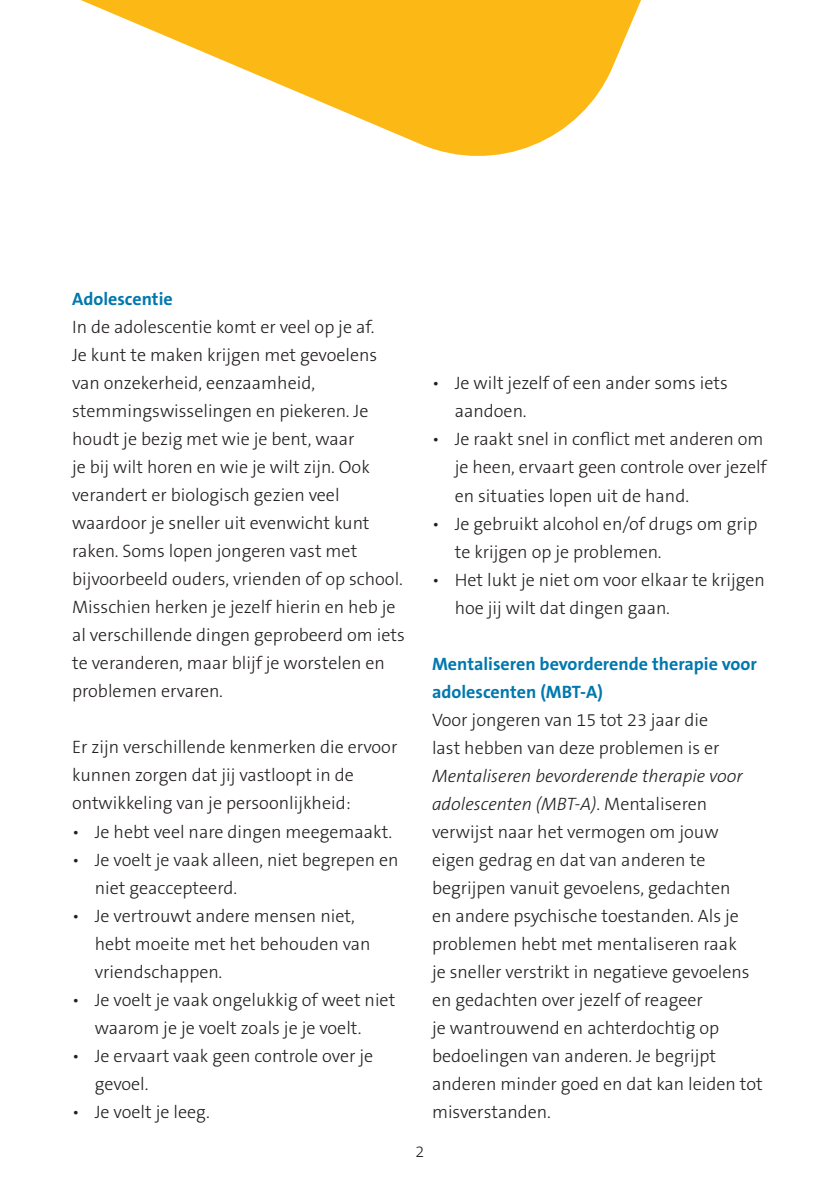
<style>
.page{position:relative;width:840px;height:1191px;background:#fff}
.page>*{position:absolute;margin:0;border:0;box-sizing:border-box;transform-origin:0 0}
.t1{font:300 18px/28px "The Sans B W3";color:#231f20}
.t2{font:700 18px/28px "The Sans B W7";color:#0078ae}
.t3{font:300 16px "The Sans B W3";color:#231f20}
.s1{font-style:italic}
</style>
<div class="page">
<svg style="left:81px;top:0;width:560px;height:156px;fill:#fcb814"></svg>
<p class="t2" style="left:72px;top:285px;width:102px">Adolescentie</p>
<p class="t1" style="left:72px;top:313px;width:334px">In de adolescentie komt er veel op je af.<br>Je kunt te maken krijgen met gevoelens van onzekerheid, eenzaamheid, stemmingswisselingen en piekeren. Je houdt je bezig met wie je bent, waar<br>je bij wilt horen en wie je wilt zijn. Ook verandert er biologisch gezien veel waardoor je sneller uit evenwicht kunt raken. Soms lopen jongeren vast met bijvoorbeeld ouders, vrienden of op school.<br>Misschien herken je jezelf hierin en heb je al verschillende dingen geprobeerd om iets te veranderen, maar blijf je worstelen en problemen ervaren.</p>
<p class="t1" style="left:72px;top:733px;width:326px">Er zijn verschillende kenmerken die ervoor kunnen zorgen dat jij vastloopt in de ontwikkeling van je persoonlijkheid:</p>
<p class="t1" style="left:72px;top:817px;width:321px">• Je hebt veel nare dingen meegemaakt.</p>
<p class="t1" style="left:95px;top:845px;width:305px;text-indent:-23px">• Je voelt je vaak alleen, niet begrepen en niet geaccepteerd.</p>
<p class="t1" style="left:95px;top:901px;width:277px;text-indent:-23px">• Je vertrouwt andere mensen niet, hebt moeite met het behouden van vriendschappen.</p>
<p class="t1" style="left:95px;top:985px;width:302px;text-indent:-23px">• Je voelt je vaak ongelukkig of weet niet waarom je je voelt zoals je je voelt.</p>
<p class="t1" style="left:95px;top:1041px;width:280px;text-indent:-23px">• Je ervaart vaak geen controle over je gevoel.</p>
<p class="t1" style="left:72px;top:1097px;width:139px">• Je voelt je leeg.</p>
<p class="t1" style="left:454px;top:369px;width:274px;text-indent:-23px">• Je wilt jezelf of een ander soms iets aandoen.</p>
<p class="t1" style="left:454px;top:425px;width:313px;text-indent:-23px">• Je raakt snel in conflict met anderen om je heen, ervaart geen controle over jezelf en situaties lopen uit de hand.</p>
<p class="t1" style="left:454px;top:509px;width:304px;text-indent:-23px">• Je gebruikt alcohol en/of drugs om grip te krijgen op je problemen.</p>
<p class="t1" style="left:454px;top:565px;width:311px;text-indent:-23px">• Het lukt je niet om voor elkaar te krijgen hoe jij wilt dat dingen gaan.</p>
<p class="t2" style="left:432px;top:649px;width:326px">Mentaliseren bevorderende therapie voor adolescenten (MBT-A)</p>
<p class="t1" style="left:432px;top:705px;width:289px">Voor jongeren van 15 tot 23 jaar die last hebben van deze problemen is er</p>
<p class="t1" style="left:432px;top:761px;width:332px"><span class="s1">Mentaliseren bevorderende therapie voor adolescenten (MBT-A)</span>. Mentaliseren verwijst naar het vermogen om jouw eigen gedrag en dat van anderen te begrijpen vanuit gevoelens, gedachten<br>en andere psychische toestanden. Als je problemen hebt met mentaliseren raak<br>je sneller verstrikt in negatieve gevoelens en gedachten over jezelf of reageer<br>je wantrouwend en achterdochtig op bedoelingen van anderen. Je begrijpt anderen minder goed en dat kan leiden tot misverstanden.</p>
<p class="t3" style="left:415px;top:1141px;width:10px">2</p>
</div>
